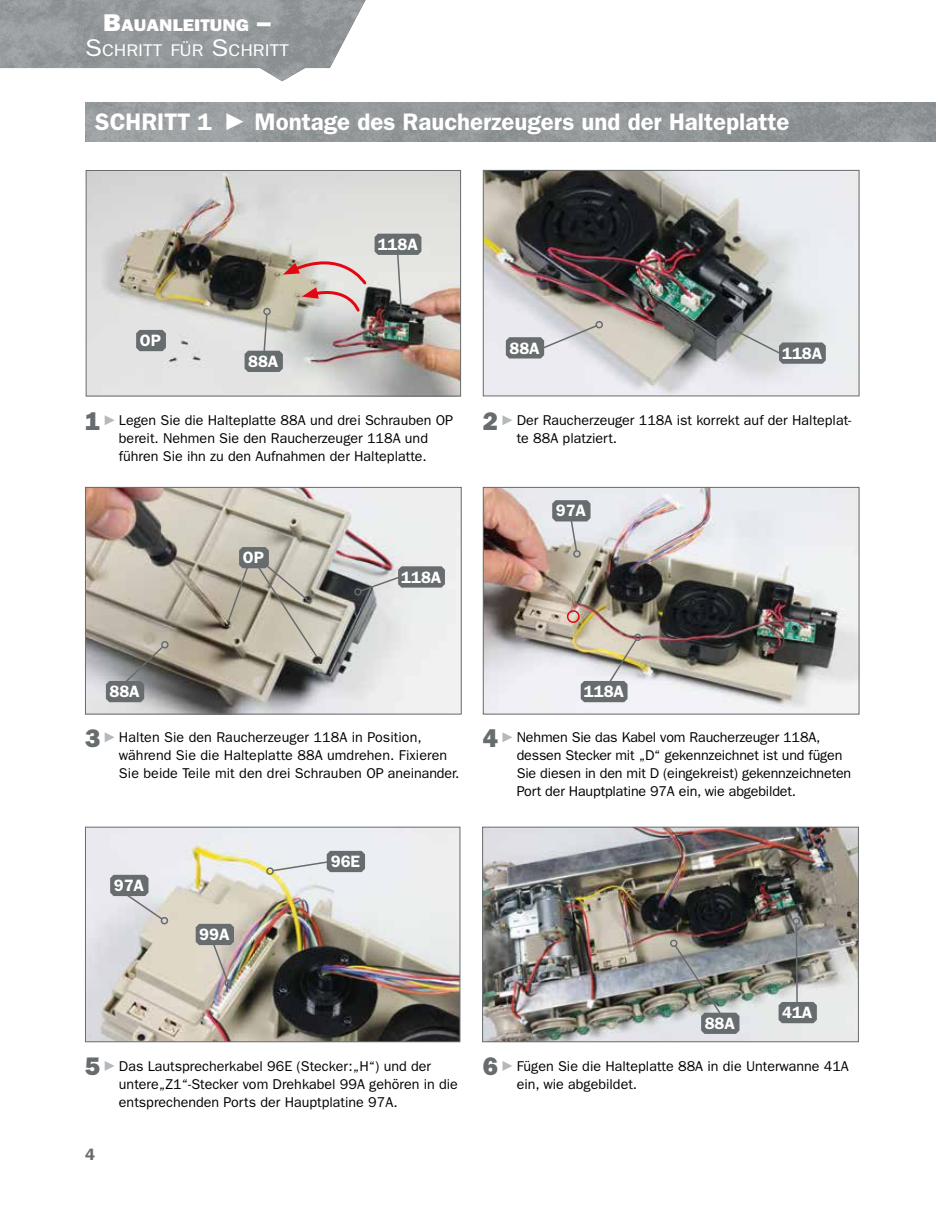
<style>
.page{position:relative;width:936px;height:1212px;background:#fff}
.page>*{position:absolute;margin:0;border:0;box-sizing:border-box;transform-origin:0 0}
.t1{font:600 24px "ITC Franklin Gothic Std";color:#fff}
.t2{font:16.95px "ITC Franklin Gothic Std";color:#fff;scale:1.12 1}
.t3{font:16.95px "ITC Franklin Gothic Std Hvy";color:#fff;scale:1.12 1}
.t4{font:600 16.5px "ITC Franklin Gothic Std";color:#fff}
.t5{font:600 16.5px "ITC Franklin Gothic Std";color:#676c6e}
.t6{font:14.25px/18px "ITC Franklin Gothic Std";color:#000}
.s1{font-size:24.3px}
.s2{font-family:"ITC Franklin Gothic Std Hvy";font-size:25.5px;color:#676c6e}
</style>
<div class="page">
<img style="left:0;top:0;width:366px;height:81px">
<img style="left:85px;top:102px;width:850px;height:39px">
<svg style="left:226px;top:113px;width:17px;height:17px"></svg>
<img style="left:87px;top:829px;width:371px;height:211px">
<div style="left:85px;top:827px;width:375px;height:215px;border:1px solid #676c6e"></div>
<img style="left:484px;top:829px;width:372px;height:211px">
<div style="left:482px;top:827px;width:376px;height:215px;border:1px solid #676c6e"></div>
<svg style="left:105px;top:1061px;width:10px;height:10px"></svg>
<svg style="left:502px;top:1061px;width:10px;height:10px"></svg>
<img style="left:88px;top:172px;width:371px;height:222px">
<div style="left:86px;top:170px;width:375px;height:226px;border:1px solid #676c6e"></div>
<img style="left:485px;top:172px;width:372px;height:222px">
<div style="left:483px;top:170px;width:376px;height:226px;border:1px solid #676c6e"></div>
<svg style="left:105px;top:415px;width:10px;height:10px"></svg>
<svg style="left:502px;top:415px;width:10px;height:10px"></svg>
<img style="left:87px;top:489px;width:372px;height:223px">
<div style="left:85px;top:487px;width:376px;height:227px;border:1px solid #676c6e"></div>
<img style="left:485px;top:489px;width:372px;height:223px">
<div style="left:483px;top:487px;width:376px;height:227px;border:1px solid #676c6e"></div>
<svg style="left:105px;top:732px;width:10px;height:10px"></svg>
<svg style="left:502px;top:732px;width:10px;height:10px"></svg>
<div style="left:397px;top:309px;width:8px;height:7px;border:2px solid #676c6e;border-radius:50%"></div>
<svg style="left:374px;top:234px;width:47px;height:77px;background:#a5a5a3"></svg>
<svg style="left:727px;top:324px;width:98px;height:40px;background:#b1b4b4"></svg>
<img style="left:580px;top:632px;width:63px;height:70px">
<div style="left:573px;top:550px;width:8px;height:8px;border:2px solid #676c6e;border-radius:50%"></div>
<svg style="left:552px;top:500px;width:38px;height:53px;background:#abadad"></svg>
<div style="left:266px;top:867px;width:8px;height:8px;border:2px solid #676c6e;border-radius:50%"></div>
<svg style="left:271px;top:851px;width:94px;height:21px;background:#b0b4b7"></svg>
<svg style="left:136px;top:330px;width:30px;height:21px"></svg>
<svg style="left:506px;top:320px;width:98px;height:38px;background:#c1c2c5"></svg>
<svg style="left:353px;top:566px;width:92px;height:30px;background:#a1a4a5"></svg>
<svg style="left:106px;top:639px;width:64px;height:63px;background:#80807d"></svg>
<svg style="left:226px;top:547px;width:93px;height:112px;background:#b2ad9f"></svg>
<div style="left:567px;top:610px;width:12px;height:13px;border:2px solid #e30613;border-radius:50%"></div>
<svg style="left:110px;top:875px;width:60px;height:51px;background:#bfc0c2"></svg>
<svg style="left:196px;top:924px;width:38px;height:64px;background:#aca7a2"></svg>
<div style="left:792px;top:917px;width:8px;height:8px;border:2px solid #676c6e;border-radius:50%"></div>
<svg style="left:778px;top:923px;width:38px;height:100px;background:#8c8f8d"></svg>
<img style="left:668px;top:938px;width:71px;height:96px">
<img style="left:244px;top:248px;width:124px;height:125px">
<p class="t3" style="left:103px;top:15px;width:151px"><span class="s1">B</span>AUANLEITUNG <span class="s1">–</span></p>
<p class="t2" style="left:85px;top:41px;width:183px"><span class="s1">S</span>CHRITT FÜR <span class="s1">S</span>CHRITT</p>
<h1 class="t1" style="left:95px;top:108px;width:118px">SCHRITT 1</h1>
<h1 class="t1" style="left:254px;top:108px;width:536px">Montage des Raucherzeugers und der Halteplatte</h1>
<p class="t4" style="left:140px;top:331px;width:23px">OP</p>
<p class="t4" style="left:248px;top:352px;width:32px">88A</p>
<p class="t4" style="left:378px;top:235px;width:42px">118A</p>
<p class="t4" style="left:509px;top:338px;width:32px">88A</p>
<p class="t4" style="left:782px;top:343px;width:42px">118A</p>
<p class="t6" style="left:119px;top:411px;width:336px;text-indent:-34px"><span class="s2">1</span> Legen Sie die Halteplatte 88A und drei Schrauben OP bereit. Nehmen Sie den Raucherzeuger 118A und führen Sie ihn zu den Aufnahmen der Halteplatte.</p>
<p class="t6" style="left:516px;top:411px;width:336px;text-indent:-34px"><span class="s2">2</span> Der Raucherzeuger 118A ist korrekt auf der Halteplat&shy;te 88A platziert.</p>
<p class="t4" style="left:109px;top:682px;width:32px">88A</p>
<p class="t4" style="left:243px;top:548px;width:23px">OP</p>
<p class="t4" style="left:401px;top:567px;width:42px">118A</p>
<p class="t4" style="left:555px;top:501px;width:32px">97A</p>
<p class="t4" style="left:584px;top:682px;width:42px">118A</p>
<p class="t6" style="left:119px;top:728px;width:342px;text-indent:-34px"><span class="s2">3</span> Halten Sie den Raucherzeuger 118A in Position, während Sie die Halteplatte 88A umdrehen. Fixieren<br>Sie beide Teile mit den drei Schrauben OP aneinander.</p>
<p class="t6" style="left:516px;top:728px;width:336px;text-indent:-34px"><span class="s2">4</span> Nehmen Sie das Kabel vom Raucherzeuger 118A, dessen Stecker mit „D“ gekennzeichnet ist und fügen Sie diesen in den mit D (eingekreist) gekennzeichneten Port der Hauptplatine 97A ein, wie abgebildet.</p>
<p class="t4" style="left:114px;top:876px;width:32px">97A</p>
<p class="t4" style="left:199px;top:925px;width:32px">99A</p>
<p class="t4" style="left:331px;top:852px;width:31px">96E</p>
<p class="t4" style="left:704px;top:1013px;width:32px">88A</p>
<p class="t4" style="left:782px;top:1003px;width:32px">41A</p>
<p class="t6" style="left:119px;top:1057px;width:340px;text-indent:-34px"><span class="s2">5</span> Das Lautsprecherkabel 96E (Stecker:„H“) und der untere„Z1“-Stecker vom Drehkabel 99A gehören in die entsprechenden Ports der Hauptplatine 97A.</p>
<p class="t6" style="left:516px;top:1057px;width:334px;text-indent:-34px"><span class="s2">6</span> Fügen Sie die Halteplatte 88A in die Unterwanne 41A ein, wie abgebildet.</p>
<p class="t5" style="left:85px;top:1144px;width:11px">4</p>
</div>
